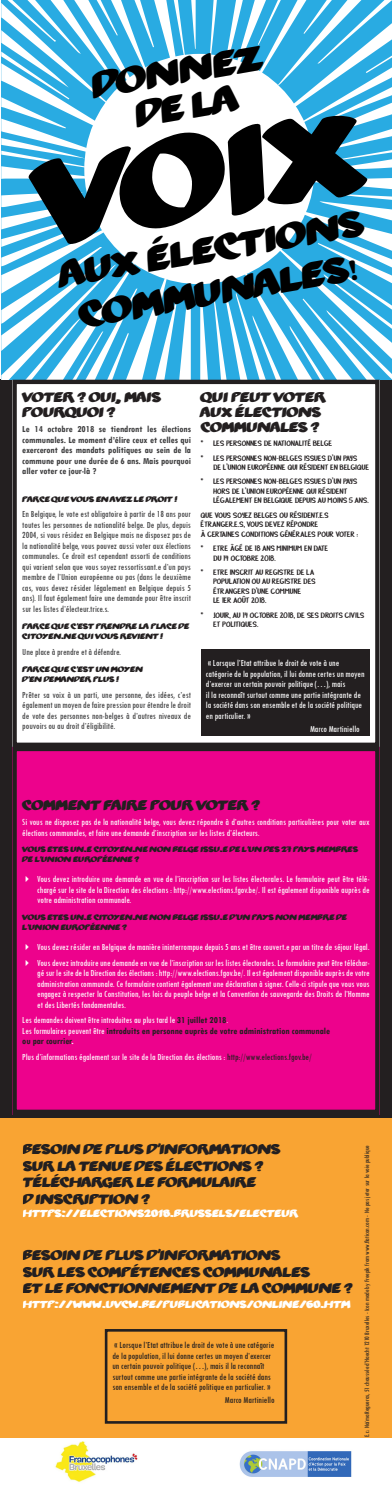
<style>
.page{position:relative;width:392px;height:1494px;background:#fff}
.page>*{position:absolute;margin:0;border:0;box-sizing:border-box;transform-origin:0 0}
.t1{font:700 123.99px "Hetilica";color:#000}
.t2{font:700 35.79px/35.9px "Hetilica";color:#000;text-align:center}
.puces_marker{font:700 14px/16.8px "Hetilica";color:#231f20}
.t3{font:700 10.5px "Hetilica";color:#fff}
.t4{font:condensed 9.62px/10.5px "Tw Cen";color:#fff}
.t5{font:condensed 9.62px/10.5px "Tw Cen";color:#3e3e3f;text-align:justify}
.t6{font:condensed 9.62px/10.5px "Tw Cen";color:#231f20}
.t7{font:700 condensed 9.62px/10.5px "Tw Cen";color:#3e3e3f;text-align:justify}
.t8{font:700 condensed 9.62px/10.5px "Tw Cen";color:#231f20}
.t9{font:7.88px/9.5px "Cavorting";color:#231f20}
.t10{font:700 7.88px/10.5px "Hetilica";color:#231f20}
.t11{font:condensed 7px "Tw Cen";color:#231f20}
.s1{font-family:"Britannic";font-size:29.57px}
.s2{font-family:"Permanent Marker";font-weight:400}
.s3{font-weight:400;color:#fff}
.s4{color:#fff}
.s5{color:#231f20}
.s6{font-family:"Permanent Marker";font-weight:400;font-size:14.88px}
</style>
<div class="page">
<div style="left:0;top:379px;width:392px;height:1114px;background:#231f20"></div>
<div style="left:12px;top:747px;width:367px;height:367px;background:#ed028c"></div>
<div style="left:12px;top:379px;width:367px;height:368px;background:#fff"></div>
<div style="left:201px;top:649px;width:169px;height:86px;background:#231f20"></div>
<div style="left:1px;top:0;width:390px;height:379px;background:#29abe2"></div>
<svg style="left:200px;top:284px;width:8px;height:95px"></svg>
<svg style="left:1px;top:0;width:195px;height:179px"></svg>
<svg style="left:1px;top:192px;width:190px;height:187px"></svg>
<svg style="left:214px;top:178px;width:178px;height:201px"></svg>
<svg style="left:210px;top:0;width:182px;height:169px"></svg>
<div style="left:84px;top:54px;width:230px;height:230px;background:#fff;border-radius:50%"></div>
<div style="left:12px;top:379px;width:367px;height:368px;border:4px solid #231f20"></div>
<div style="left:12px;top:746px;width:367px;height:367px;border:4px solid #231f20"></div>
<div style="left:0;top:1118px;width:392px;height:320px;background:#f9a433"></div>
<div style="left:0;top:1438px;width:392px;height:55px;background:#fff"></div>
<img style="left:55px;top:1441px;width:83px;height:41px">
<div style="left:105px;top:1328px;width:182px;height:95px;border:3px solid #231f20"></div>
<img style="left:239px;top:1451px;width:113px;height:26px">
<p class="t2" style="left:88px;top:67px;width:173px;rotate:-10deg">DONNEZ<br>DE LA</p>
<p class="t1" style="left:24px;top:131px;width:330px;rotate:-10deg">voix</p>
<p class="t2" style="left:56px;top:253px;width:309px;line-height:43px;rotate:-10deg">AUX ÉLECTIONS<br>COMMUNALES<span class="s1">!</span></p>
<p class="puces_marker" style="left:22px;top:389px;width:140px;line-height:14.9px">VOTER ? OUI, MAIS<br>POURQUOI ?</p>
<p class="t7" style="left:22px;top:424px;width:170px">Le 14 octobre 2018 se tiendront les élections communales. Le moment d’élire ceux et celles qui exerceront des mandats politiques au sein de la commune pour une durée de 6 ans. Mais pourquoi aller voter ce jour-là ?</p>
<p class="t10" style="left:22px;top:493px;width:157px">PARCE QUE VOUS EN AVEZ LE DROIT !</p>
<p class="t5" style="left:22px;top:508px;width:170px">En Belgique, le vote est obligatoire à partir de 18 ans pour toutes les personnes de nationalité belge. De plus, depuis 2004, si vous résidez en Belgique mais ne disposez pas de la nationalité belge, vous pouvez aussi voter aux élections communales. Ce droit est cependant assorti de conditions qui varient selon que vous soyez ressortissant.e d’un pays membre de l’Union européenne ou pas (dans le deuxième cas, vous devez résider légalement en Belgique depuis 5 ans). Il faut également faire une demande pour être inscrit sur les listes d’électeur.trice.s.</p>
<p class="t10" style="left:22px;top:620px;width:168px">PARCE QUE C<span class="s2">’</span>EST PRENDRE LA PLACE DE<br>CITOYEN.NE QUI VOUS REVIENT !</p>
<p class="t5" style="left:22px;top:646px;width:100px">Une place à prendre et à défendre.</p>
<p class="t10" style="left:22px;top:663px;width:122px">PARCE QUE C<span class="s2">’</span>EST UN MOYEN<br>D<span class="s2">’</span>EN DEMANDER PLUS !</p>
<p class="t5" style="left:22px;top:689px;width:170px">Prêter sa voix à un parti, une personne, des idées, c’est également un moyen de faire pression pour étendre le droit de vote des personnes non-belges à d’autres niveaux de pouvoirs ou au droit d’éligibilité.</p>
<p class="puces_marker" style="left:201px;top:389px;width:126px;line-height:14.9px">QUI PEUT VOTER<br>AUX ÉLECTIONS<br>COMMUNALES ?</p>
<p class="t9" style="left:201px;top:438px;width:133px">* LES PERSONNES DE NATIONALITÉ BELGE</p>
<p class="t9" style="left:213px;top:453px;width:157px;text-indent:-12px">* LES PERSONNES NON-BELGES ISSUES D’UN PAYS<br>DE L’UNION EUROPÉENNE QUI RÉSIDENT EN BELGIQUE</p>
<p class="t9" style="left:213px;top:477px;width:157px;text-indent:-12px">* LES PERSONNES NON-BELGES ISSUES D’UN PAYS<br>HORS DE L’UNION EUROPÉENNE QUI RÉSIDENT<br>LÉGALEMENT EN BELGIQUE DEPUIS AU MOINS 5 ANS.</p>
<p class="t9" style="left:201px;top:510px;width:159px">QUE VOUS SOYEZ BELGES OU RÉSIDENT.E.S<br>ÉTRANGER.E.S, VOUS DEVEZ RÉPONDRE<br>À CERTAINES CONDITIONS GÉNÉRALES POUR VOTER :</p>
<p class="t9" style="left:213px;top:543px;width:117px;text-indent:-12px">* ETRE ÂGÉ DE 18 ANS MINIMUM EN DATE<br>DU 14 OCTOBRE 2018.</p>
<p class="t9" style="left:213px;top:567px;width:104px;text-indent:-12px">* ETRE INSCRIT AU REGISTRE DE LA<br>POPULATION OU AU REGISTRE DES<br>ÉTRANGERS D’UNE COMMUNE<br>LE 1ER AOÛT 2018.</p>
<p class="t9" style="left:213px;top:610px;width:153px;text-indent:-12px">* JOUIR, AU 14 OCTOBRE 2018, DE SES DROITS CIVILS<br>ET POLITIQUES.</p>
<p class="t4" style="left:206px;top:658px;width:160px">« Lorsque l’Etat attribue le droit de vote à une catégorie de la population, il lui donne certes un moyen d’exercer un certain pouvoir politique (…), mais<br>il la reconnaît surtout comme une partie intégrante de la société dans son ensemble et de la société politique en particulier. »</p>
<p class="t4" style="left:310px;top:723px;width:51px">Marco Martiniello</p>
<p class="puces_marker" style="left:22px;top:795px;width:239px">COMMENT FAIRE POUR VOTER ?</p>
<p class="t4" style="left:22px;top:816px;width:349px">Si vous ne disposez pas de la nationalité belge, vous devez répondre à d’autres conditions particulières pour voter aux élections communales, et faire une demande d’inscription sur les listes d’électeurs.</p>
<p class="t10" style="left:22px;top:844px;width:337px;line-height:9.5px">VOUS ETES UN.E CITOYEN.NE NON BELGE ISSU.E DE L<span class="s2">’</span>UN DES 27 PAYS MEMBRES<br>DE L<span class="s2">’</span>UNION EUROPÉENNE ?</p>
<p class="t4" style="left:37px;top:873px;width:334px;text-align:justify">Vous devez introduire une demande en vue de l’inscription sur les listes électorales. Le formulaire peut être télé&shy;chargé sur le site de la Direction des élections : http://www.elections.fgov.be/. Il est également disponible auprès de votre administration communale.</p>
<p class="t10" style="left:22px;top:912px;width:326px;line-height:9.5px">VOUS ETES UN.E CITOYEN.NE NON BELGE ISSU.E D<span class="s2">’</span>UN PAYS NON MEMBRE DE<br>L<span class="s2">’</span>UNION EUROPÉENNE ?</p>
<p class="t4" style="left:37px;top:941px;width:334px">Vous devez résider en Belgique de manière ininterrompue depuis 5 ans et être couvert.e par un titre de séjour légal.</p>
<p class="t4" style="left:37px;top:957px;width:334px;text-align:justify">Vous devez introduire une demande en vue de l’inscription sur les listes électorales. Le formulaire peut être téléchar&shy;gé sur le site de la Direction des élections : http://www.elections.fgov.be/. Il est également disponible auprès de votre administration communale. Ce formulaire contient également une déclaration à signer. Celle-ci stipule que vous vous engagez à respecter la Constitution, les lois du peuple belge et la Convention de sauvegarde des Droits de l’Homme et des Libertés fondamentales.</p>
<p class="t8" style="left:22px;top:1014px;width:309px"><span class="s3">Les demandes doivent être introduites au plus tard le</span> 31 juillet 2018<span class="s3">.<br>Les formulaires peuvent être</span> introduits en personne auprès de votre administration communale ou par courrier<span class="s4">.</span></p>
<p class="t4" style="left:22px;top:1051px;width:291px">Plus d’informations également sur le site de la Direction des élections : <span class="s5">http://www.elections.fgov.be/</span></p>
<p class="puces_marker" style="left:23px;top:1139px;width:259px">BESOIN DE PLUS D<span class="s6">’</span>INFORMATIONS<br>SUR LA TENUE DES ÉLECTIONS ?<br>TÉLÉCHARGER LE FORMULAIRE<br>D’INSCRIPTION ?</p>
<p class="t3" style="left:23px;top:1206px;width:277px">HTTPS://ELECTIONS2018.BRUSSELS/ELECTEUR</p>
<p class="puces_marker" style="left:23px;top:1245px;width:331px">BESOIN DE PLUS D<span class="s6">’</span>INFORMATIONS<br>SUR LES COMPÉTENCES COMMUNALES<br>ET LE FONCTIONNEMENT DE LA COMMUNE ?</p>
<p class="t3" style="left:23px;top:1297px;width:329px">HTTP://WWW.UVCW.BE/PUBLICATIONS/ONLINE/60.HTM</p>
<p class="t6" style="left:112px;top:1339px;width:163px">« Lorsque l’Etat attribue le droit de vote à une catégorie de la population, il lui donne certes un moyen d’exercer un certain pouvoir politique (…), mais il la reconnaît surtout comme une partie intégrante de la société dans son ensemble et de la société politique en particulier. »</p>
<p class="t6" style="left:225px;top:1394px;width:51px">Marco Martiniello</p>
<p class="t11" style="left:363px;top:1436px;width:293px;rotate:-90deg">E.r.: Naïma Regueras, 51 chaussée d’Haecht 1210 Bruxelles - Icon made by Freepik from www.flaticon.com - Ne pas jeter sur la voie publique</p>
</div>
